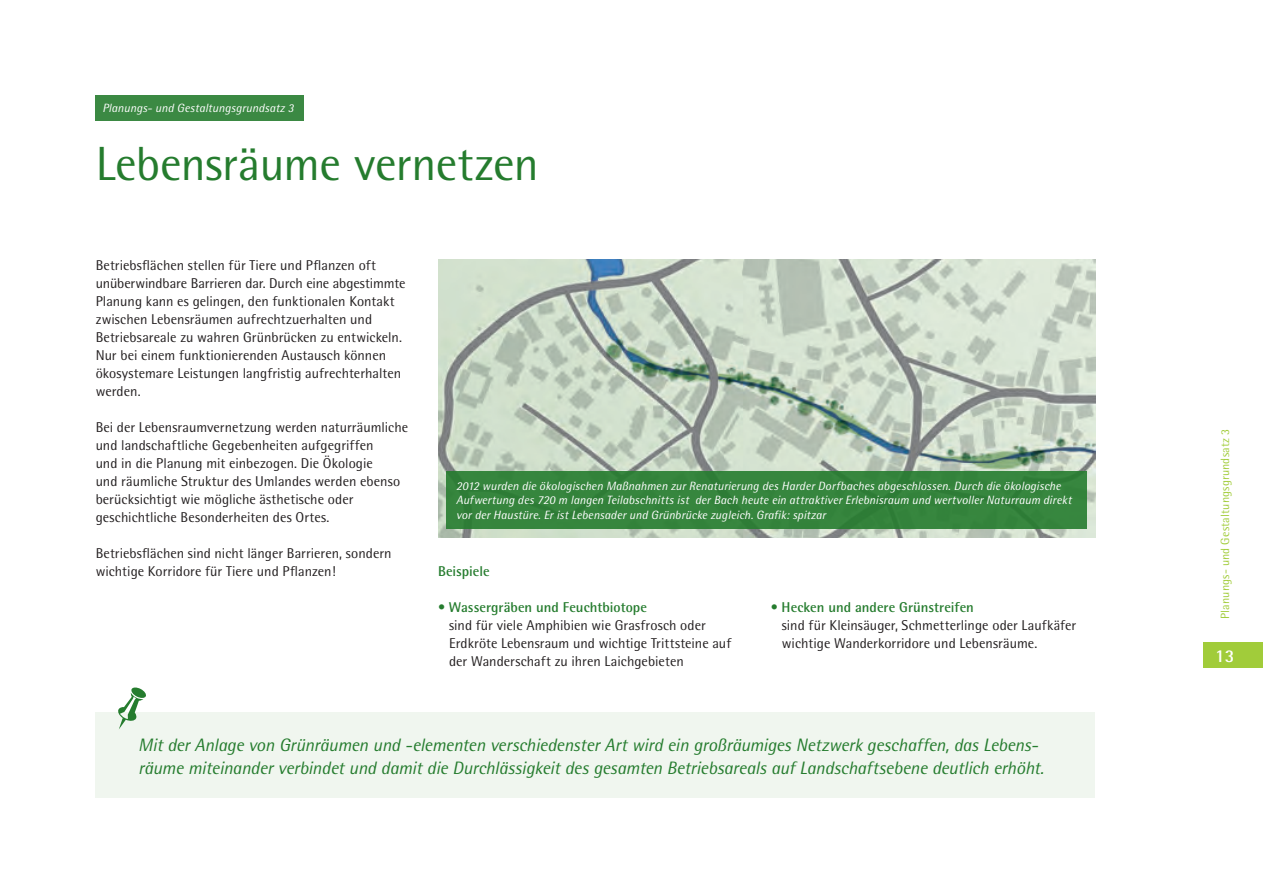
<style>
.page{position:relative;width:1263px;height:893px;background:#fff}
.page>*{position:absolute;margin:0;border:0;box-sizing:border-box;transform-origin:0 0}
.HEADLINE{font:48px "Rotis Semi Sans";letter-spacing:-.01em;color:#257c2e}
.FLIEßTEXT_2{font:italic 18px/22.5px "Rotis Semi Sans";letter-spacing:-.01em;color:#257c2e}
.t1{font:700 18px "Rotis Semi Sans";color:#fff}
.FLIEßTEXT_2-2{font:14.25px/18px "Rotis Semi Sans";color:#231f20}
.FLIEßTEXT_2-3{font:700 14.25px "Rotis Semi Sans";color:#257c2e}
.t2{font:italic 12px "Rotis Semi Sans";letter-spacing:.005em;color:#fff}
.Paginierungstext{font:12px "Rotis Semi Sans";letter-spacing:.01em;color:#a1cc3a}
.s1{font-weight:400}
</style>
<div class="page">
<div style="left:1203px;top:642px;width:60px;height:26px;background:#a1cc3a"></div>
<img style="left:438px;top:259px;width:657px;height:278px">
<div style="left:96px;top:96px;width:208px;height:25px;background:#3b8943"></div>
<div style="left:96px;top:712px;width:999px;height:85px;background:#f0f6ef"></div>
<svg style="left:118px;top:687px;width:28px;height:42px"></svg>
<div style="left:446px;top:471px;width:640px;height:57px;background:#36853e"></div>
<p class="t2" style="left:102px;top:101px;width:193px">Planungs- und Gestaltungsgrundsatz 3</p>
<p class="HEADLINE" style="left:96px;top:135px;width:445px">Lebensräume vernetzen</p>
<p class="FLIEßTEXT_2-2" style="left:96px;top:256px;width:282px">Betriebsflächen stellen für Tiere und Pflanzen oft</p>
<p class="FLIEßTEXT_2-2" style="left:96px;top:274px;width:311px">unüberwindbare Barrieren dar. Durch eine abgestimmte Planung kann es gelingen, den funktionalen Kontakt zwischen Lebensräumen aufrechtzuerhalten und Betriebsareale zu wahren Grünbrücken zu entwickeln.<br>Nur bei einem funktionierenden Austausch können ökosystemare Leistungen langfristig aufrechterhalten werden.</p>
<p class="FLIEßTEXT_2-2" style="left:96px;top:418px;width:314px">Bei der Lebensraumvernetzung werden naturräumliche</p>
<p class="FLIEßTEXT_2-2" style="left:96px;top:436px;width:279px">und landschaftliche Gegebenheiten aufgegriffen</p>
<p class="FLIEßTEXT_2-2" style="left:96px;top:454px;width:279px">und in die Planung mit einbezogen. Die Ökologie</p>
<p class="FLIEßTEXT_2-2" style="left:96px;top:472px;width:306px">und räumliche Struktur des Umlandes werden ebenso berücksichtigt wie mögliche ästhetische oder</p>
<p class="FLIEßTEXT_2-2" style="left:96px;top:508px;width:235px">geschichtliche Besonderheiten des Ortes.</p>
<p class="FLIEßTEXT_2-2" style="left:96px;top:544px;width:297px">Betriebsflächen sind nicht länger Barrieren, sondern wichtige Korridore für Tiere und Pflanzen!</p>
<p class="t2" style="left:456px;top:478px;width:606px">2012 wurden die ökologischen Maßnahmen zur Renaturierung des Harder Dorfbaches abgeschlossen. Durch die ökologische</p>
<p class="t2" style="left:456px;top:493px;width:617px">Aufwertung des 720 m langen Teilabschnitts ist der Bach heute ein attraktiver Erlebnisraum und wertvoller Naturraum direkt</p>
<p class="t2" style="left:456px;top:507px;width:371px">vor der Haustüre. Er ist Lebensader und Grünbrücke zugleich. Grafik: spitzar</p>
<p class="FLIEßTEXT_2-3" style="left:438px;top:562px;width:53px">Beispiele</p>
<p class="FLIEßTEXT_2-3" style="left:438px;top:598px;width:211px"><span class="s1">•</span> Wassergräben und Feuchtbiotope</p>
<p class="FLIEßTEXT_2-2" style="left:449px;top:616px;width:258px">sind für viele Amphibien wie Grasfrosch oder</p>
<p class="FLIEßTEXT_2-2" style="left:449px;top:634px;width:284px">Erdkröte Lebensraum und wichtige Trittsteine auf</p>
<p class="FLIEßTEXT_2-2" style="left:449px;top:652px;width:236px">der Wanderschaft zu ihren Laichgebieten</p>
<p class="FLIEßTEXT_2-3" style="left:771px;top:598px;width:205px"><span class="s1">•</span> Hecken und andere Grünstreifen</p>
<p class="FLIEßTEXT_2-2" style="left:782px;top:616px;width:296px">sind für Kleinsäuger, Schmetterlinge oder Laufkäfer</p>
<p class="FLIEßTEXT_2-2" style="left:782px;top:634px;width:257px">wichtige Wanderkorridore und Lebensräume.</p>
<p class="FLIEßTEXT_2" style="left:138px;top:734px;width:907px">Mit der Anlage von Grünräumen und -elementen verschiedenster Art wird ein großräumiges Netzwerk geschaffen, das Lebens&shy;räume miteinander verbindet und damit die Durchlässigkeit des gesamten Betriebsareals auf Landschaftsebene deutlich erhöht.</p>
<p class="Paginierungstext" style="left:1218px;top:619px;width:192px;rotate:-90deg">Planungs- und Gestaltungsgrundsatz 3</p>
<p class="t1" style="left:1215px;top:644px;width:21px">13</p>
</div>
